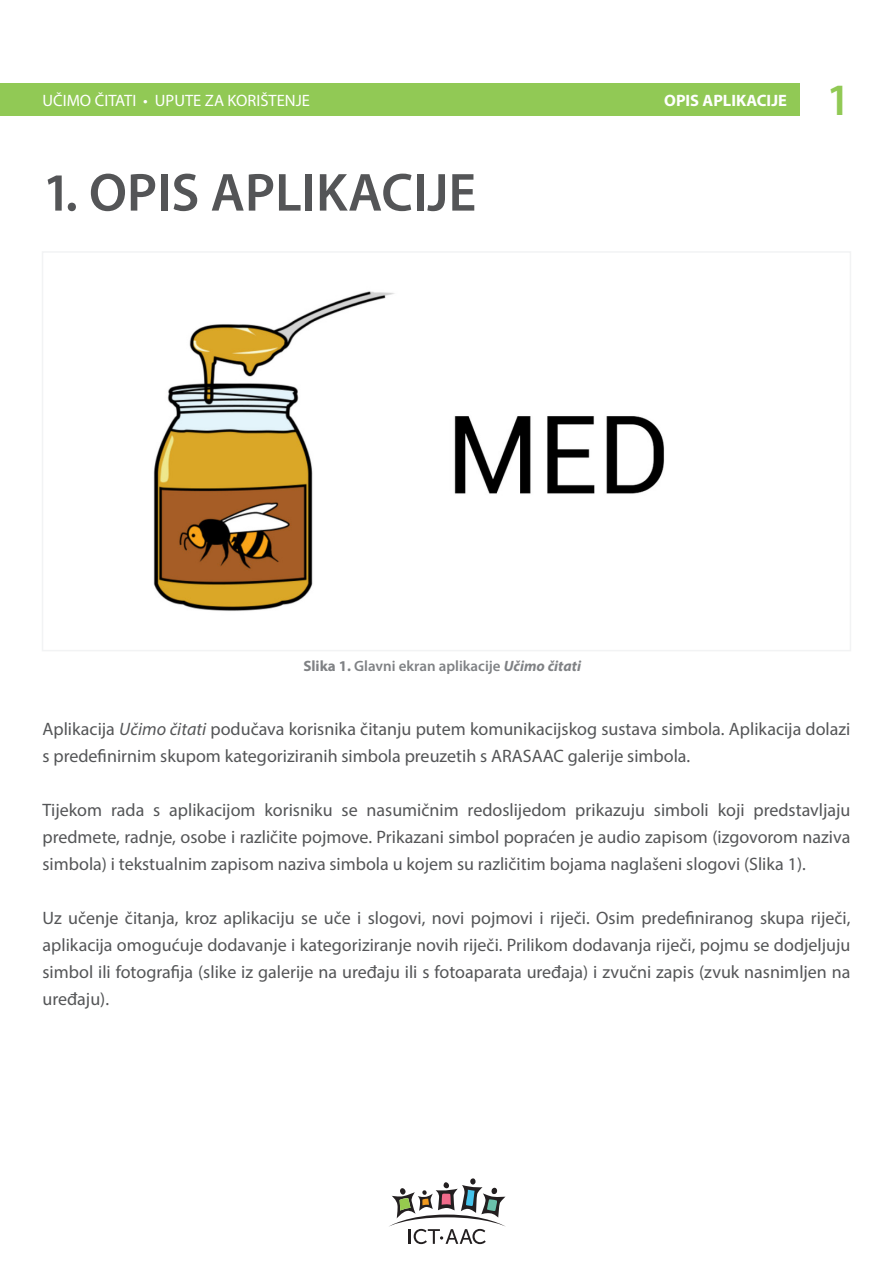
<style>
.page{position:relative;width:893px;height:1263px;background:#fff}
.page>*{position:absolute;margin:0;border:0;box-sizing:border-box;transform-origin:0 0}
.t1{font:600 54px "Myriad Pro";color:#545557}
.t2{font:600 45px "Myriad Pro";color:#91c955}
.t3{font:18px/27px "Myriad Pro";color:#545557;text-align:justify}
.t4{font:16.5px "Myriad Pro";color:#fff}
.t5{font:700 16.5px "Myriad Pro";color:#fff}
.t6{font:600 15px "Myriad Pro";color:#808285}
.s1{font-weight:700}
.s2{font-weight:700;font-style:italic}
.s3{font-style:italic}
</style>
<div class="page">
<div style="left:0;top:83px;width:799px;height:33px;background:#91c955"></div>
<svg style="left:470px;top:1178px;width:6px;height:7px"></svg>
<svg style="left:389px;top:1182px;width:117px;height:62px"></svg>
<img style="left:153px;top:291px;width:511px;height:320px">
<div style="left:42px;top:251px;width:809px;height:400px;border:2px solid #f2f3f4"></div>
<p class="t4" style="left:43px;top:91px;width:269px">UČIMO ČITATI • UPUTE ZA KORIŠTENJE</p>
<p class="t5" style="left:664px;top:90px;width:124px">OPIS APLIKACIJE</p>
<p class="t2" style="left:826px;top:72px;width:26px">1</p>
<p class="t1" style="left:43px;top:158px;width:435px">1. OPIS APLIKACIJE</p>
<p class="t6" style="left:303px;top:657px;width:279px"><span class="s1">Slika 1.</span> Glavni ekran aplikacije <span class="s2">Učimo čitati</span></p>
<p class="t3" style="left:43px;top:715px;width:809px">Aplikacija <span class="s3">Učimo čitati</span> podučava korisnika čitanju putem komunikacijskog sustava simbola. Aplikacija dolazi s predefinirnim skupom kategoriziranih simbola preuzetih s ARASAAC galerije simbola.</p>
<p class="t3" style="left:43px;top:796px;width:809px">Tijekom rada s aplikacijom korisniku se nasumičnim redoslijedom prikazuju simboli koji predstavljaju predmete, radnje, osobe i različite pojmove. Prikazani simbol popraćen je audio zapisom (izgovorom naziva simbola) i tekstualnim zapisom naziva simbola u kojem su različitim bojama naglašeni slogovi (Slika 1).</p>
<p class="t3" style="left:43px;top:904px;width:809px">Uz učenje čitanja, kroz aplikaciju se uče i slogovi, novi pojmovi i riječi. Osim predefiniranog skupa riječi, aplikacija omogućuje dodavanje i kategoriziranje novih riječi. Prilikom dodavanja riječi, pojmu se dodjeljuju simbol ili fotografija (slike iz galerije na uređaju ili s fotoaparata uređaja) i zvučni zapis (zvuk nasnimljen na uređaju).</p>
</div>
